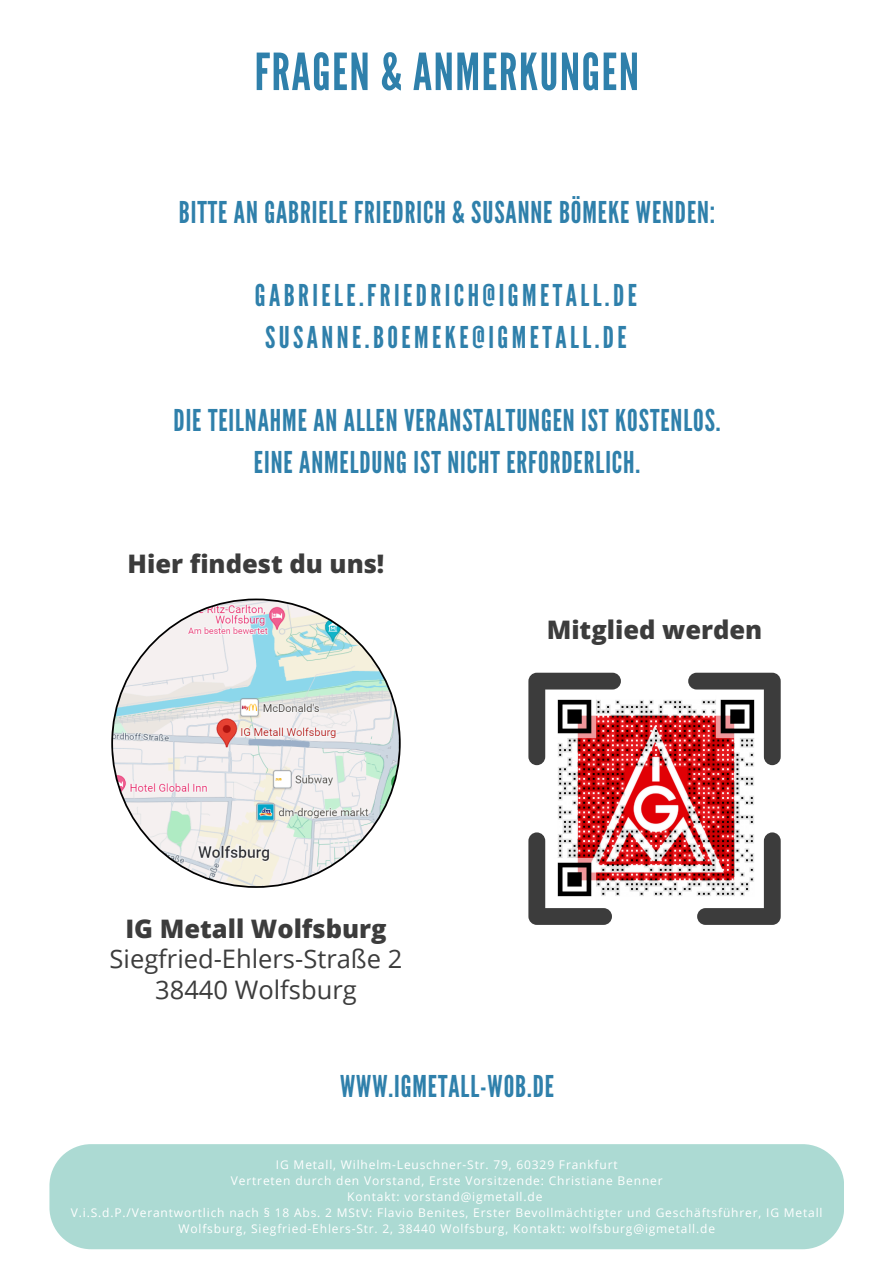
<style>
.page{position:relative;width:894px;height:1264px;background:#fff}
.page>*{position:absolute;margin:0;border:0;box-sizing:border-box;transform-origin:0 0}
.t1{font:51px "League Gothic";letter-spacing:.03em;color:#2f80ab}
.t2{font:30px/41.7px "League Gothic";letter-spacing:.03em;color:#2f80ab;text-align:center}
.t3{font:30px/41.7px "League Gothic";letter-spacing:.115em;color:#2f80ab;text-align:center}
.t4{font:25.5px/30.3px "Open Sans";color:#3c3c3c;text-align:center}
.t5{font:800 25.5px "Open Sans";color:#3c3c3c}
.t6{font:12px/16px "Open Sans";letter-spacing:.07em;color:#fff;text-align:center}
.s1{font-weight:800}
</style>
<div class="page">
<div style="left:49px;top:1144px;width:795px;height:105px;background:#acdad3"></div>
<svg style="left:697px;top:832px;width:83px;height:92px"></svg>
<svg style="left:528px;top:832px;width:83px;height:92px"></svg>
<svg style="left:688px;top:672px;width:92px;height:93px"></svg>
<svg style="left:528px;top:672px;width:92px;height:93px"></svg>
<img style="left:553px;top:695px;width:205px;height:205px">
<img style="left:113px;top:600px;width:286px;height:286px;border-radius:50%">
<h1 class="t1" style="left:254px;top:42px;width:386px">FRAGEN &amp; ANMERKUNGEN</h1>
<h2 class="t2" style="left:179px;top:192px;width:537px">BITTE AN GABRIELE FRIEDRICH &amp; SUSANNE BÖMEKE WENDEN:</h2>
<h2 class="t3" style="left:255px;top:275px;width:383px">GABRIELE.FRIEDRICH@IGMETALL.DE<br>SUSANNE.BOEMEKE@IGMETALL.DE</h2>
<h2 class="t2" style="left:174px;top:400px;width:548px">DIE TEILNAHME AN ALLEN VERANSTALTUNGEN IST KOSTENLOS.<br>EINE ANMELDUNG IST NICHT ERFORDERLICH.</h2>
<p class="t5" style="left:127px;top:546px;width:258px">Hier findest du uns!</p>
<p class="t4" style="left:109px;top:912px;width:294px"><span class="s1">IG Metall Wolfsburg<br></span>Siegfried-Ehlers-Straße 2<br>38440 Wolfsburg</p>
<p class="t5" style="left:546px;top:611px;width:217px">Mitglied werden</p>
<h2 class="t2" style="left:340px;top:1066px;width:215px">WWW.IGMETALL-WOB.DE</h2>
<p class="t6" style="left:276px;top:1155px;width:343px">IG Metall, Wilhelm-Leuschner-Str. 79, 60329 Frankfurt</p>
<h3 class="t6" style="left:231px;top:1171px;width:433px">Vertreten durch den Vorstand, Erste Vorsitzende: Christiane Benner</h3>
<p class="t6" style="left:347px;top:1187px;width:196px">Kontakt: vorstand@igmetall.de</p>
<p class="t6" style="left:71px;top:1203px;width:753px">V.i.S.d.P./Verantwortlich nach § 18 Abs. 2 MStV: Flavio Benites, Erster Bevollmächtigter und Geschäftsführer, IG Metall<br>Wolfsburg, Siegfried-Ehlers-Str. 2, 38440 Wolfsburg, Kontakt: wolfsburg@igmetall.de</p>
</div>
